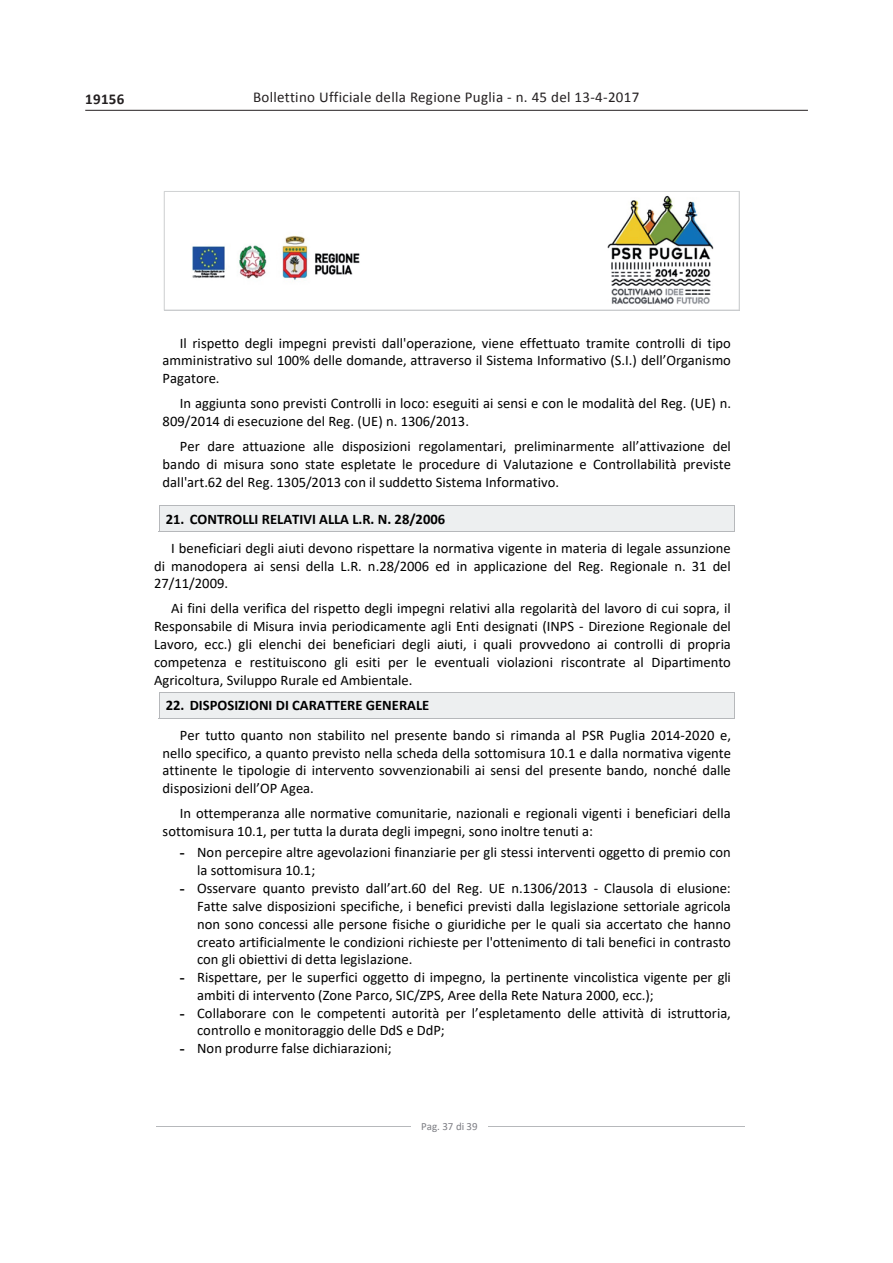
<style>
.page{position:relative;width:893px;height:1263px;background:#fff}
.page>*{position:absolute;margin:0;border:0;box-sizing:border-box;transform-origin:0 0}
.t1{font:15px "Calibri";letter-spacing:.02em;color:#231f20}
.t2{font:700 15px "Calibri";letter-spacing:.02em;color:#231f20}
.t3{font:14.55px/17.9px "Calibri";color:#000;text-align:justify}
.t4{font:700 14.55px "Calibri";color:#000}
.t5{font:10.95px "Calibri";color:#7d7e84}
.s1{font-family:"Times New Roman";font-weight:700}
</style>
<div class="page">
<hr style="left:85px;top:110px;width:723px;height:1px;background:#231f20">
<img style="left:192px;top:195px;width:522px;height:109px">
<div style="left:164px;top:191px;width:576px;height:119px;border:1px solid #d0d2d3"></div>
<hr style="left:156px;top:1126px;width:255px;height:1px;background:#b6b8bb">
<hr style="left:488px;top:1126px;width:257px;height:1px;background:#b6b8bb">
<div style="left:159px;top:506px;width:575px;height:25px;background:#edeff0"></div>
<hr style="left:159px;top:505px;width:576px;height:1px;background:#b6b8bb">
<svg style="left:159px;top:506px;width:1px;height:25px"></svg>
<hr style="left:159px;top:531px;width:575px;height:1px;background:#b6b8bb">
<svg style="left:734px;top:506px;width:1px;height:26px"></svg>
<div style="left:159px;top:693px;width:575px;height:25px;background:#edeff0"></div>
<hr style="left:159px;top:692px;width:576px;height:1px;background:#b6b8bb">
<svg style="left:159px;top:693px;width:1px;height:25px"></svg>
<hr style="left:159px;top:718px;width:575px;height:1px;background:#b6b8bb">
<svg style="left:734px;top:693px;width:1px;height:26px"></svg>
<p class="t2" style="left:85px;top:89px;width:41px">19156</p>
<p class="t1" style="left:253px;top:88px;width:388px">Bollettino Ufficiale della Regione Puglia - n. 45 del 13-4-2017</p>
<p class="t3" style="left:163px;top:333px;width:570px;text-indent:17px">Il rispetto degli impegni previsti dall'operazione, viene effettuato tramite controlli di tipo amministrativo sul 100% delle domande, attraverso il Sistema Informativo (S.I.) dell’Organismo Pagatore.</p>
<p class="t3" style="left:163px;top:394px;width:570px;text-indent:17px">In aggiunta sono previsti Controlli in loco: eseguiti ai sensi e con le modalità del Reg. (UE) n.<br>809/2014 di esecuzione del Reg. (UE) n. 1306/2013.</p>
<p class="t3" style="left:163px;top:437px;width:570px;text-indent:17px">Per dare attuazione alle disposizioni regolamentari, preliminarmente all’attivazione del bando di misura sono state espletate le procedure di Valutazione e Controllabilità previste dall'art.62 del Reg. 1305/2013 con il suddetto Sistema Informativo.</p>
<p class="t4" style="left:166px;top:508px;width:281px">21. CONTROLLI RELATIVI ALLA L.R. N. 28/2006</p>
<p class="t3" style="left:154px;top:539px;width:578px;text-indent:17px">I beneficiari degli aiuti devono rispettare la normativa vigente in materia di legale assunzione di manodopera ai sensi della L.R. n.28/2006 ed in applicazione del Reg. Regionale n. 31 del 27/11/2009.</p>
<p class="t3" style="left:154px;top:599px;width:578px;text-indent:17px">Ai fini della verifica del rispetto degli impegni relativi alla regolarità del lavoro di cui sopra, il Responsabile di Misura invia periodicamente agli Enti designati (INPS - Direzione Regionale del Lavoro, ecc.) gli elenchi dei beneficiari degli aiuti, i quali provvedono ai controlli di propria competenza e restituiscono gli esiti per le eventuali violazioni riscontrate al Dipartimento Agricoltura, Sviluppo Rurale ed Ambientale.</p>
<p class="t4" style="left:166px;top:695px;width:265px">22. DISPOSIZIONI DI CARATTERE GENERALE</p>
<p class="t3" style="left:163px;top:726px;width:570px;text-indent:17px">Per tutto quanto non stabilito nel presente bando si rimanda al PSR Puglia 2014-2020 e, nello specifico, a quanto previsto nella scheda della sottomisura 10.1 e dalla normativa vigente attinente le tipologie di intervento sovvenzionabili ai sensi del presente bando, nonché dalle disposizioni dell’OP Agea.</p>
<p class="t3" style="left:163px;top:804px;width:570px;text-indent:17px">In ottemperanza alle normative comunitarie, nazionali e regionali vigenti i beneficiari della sottomisura 10.1, per tutta la durata degli impegni, sono inoltre tenuti a:</p>
<p class="t3" style="left:197px;top:843px;width:535px;text-indent:-17px"><span class="s1">-</span> Non percepire altre agevolazioni finanziarie per gli stessi interventi oggetto di premio con la sottomisura 10.1;</p>
<p class="t3" style="left:197px;top:879px;width:535px;text-indent:-17px"><span class="s1">-</span> Osservare quanto previsto dall’art.60 del Reg. UE n.1306/2013 - Clausola di elusione:<br>Fatte salve disposizioni specifiche, i benefici previsti dalla legislazione settoriale agricola non sono concessi alle persone fisiche o giuridiche per le quali sia accertato che hanno creato artificialmente le condizioni richieste per l'ottenimento di tali benefici in contrasto con gli obiettivi di detta legislazione.</p>
<p class="t3" style="left:197px;top:968px;width:535px;text-indent:-17px"><span class="s1">-</span> Rispettare, per le superfici oggetto di impegno, la pertinente vincolistica vigente per gli ambiti di intervento (Zone Parco, SIC/ZPS, Aree della Rete Natura 2000, ecc.);</p>
<p class="t3" style="left:197px;top:1003px;width:535px;text-indent:-17px"><span class="s1">-</span> Collaborare con le competenti autorità per l’espletamento delle attività di istruttoria, controllo e monitoraggio delle DdS e DdP;</p>
<p class="t3" style="left:180px;top:1039px;width:213px"><span class="s1">-</span> Non produrre false dichiarazioni;</p>
<p class="t5" style="left:421px;top:1119px;width:58px">Pag. 37 di 39</p>
</div>
